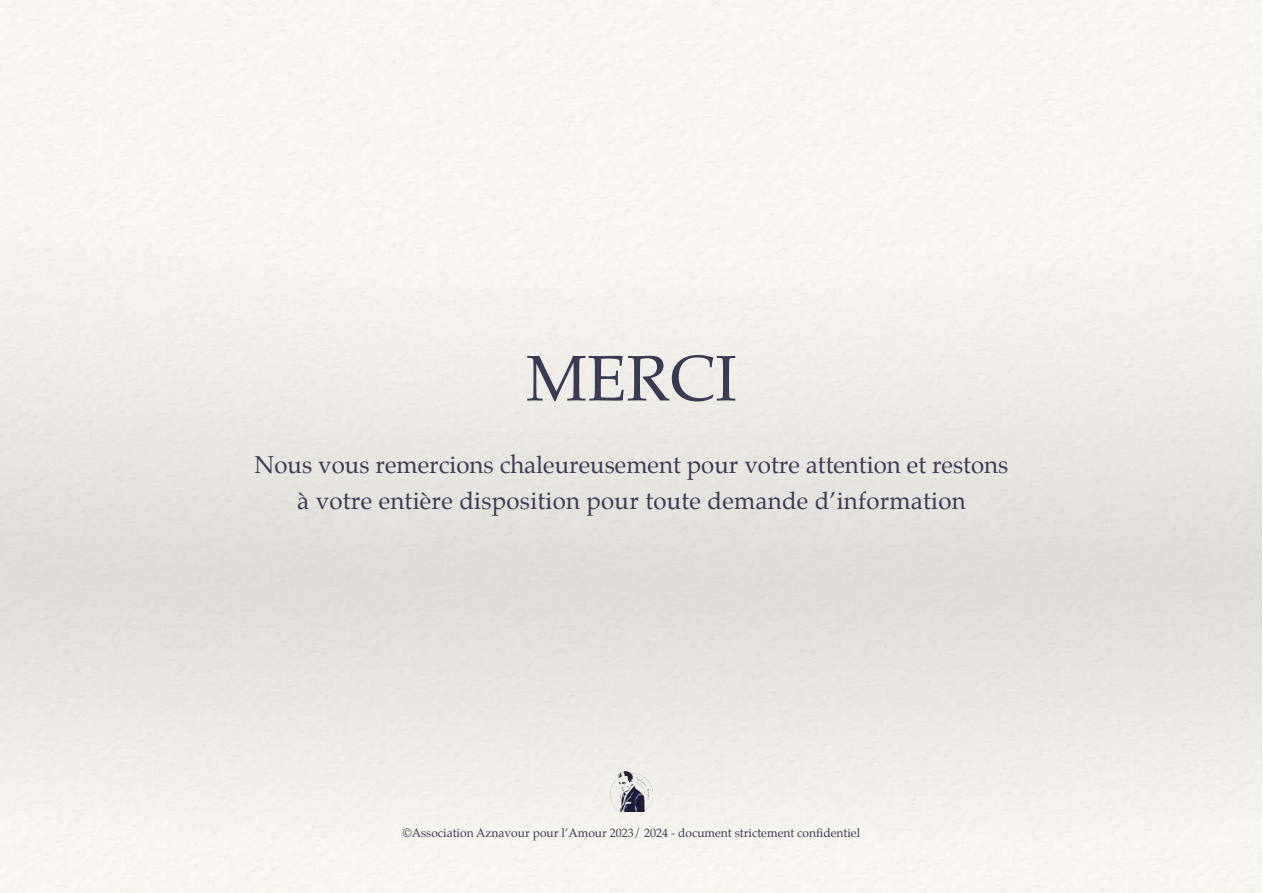
<style>
.page{position:relative;width:1263px;height:893px;background:#fff}
.page>*{position:absolute;margin:0;border:0;box-sizing:border-box;transform-origin:0 0}
.t1{font:64.5px "Palatino";color:#393b55}
.t2{font:24px/36px "Palatino";color:#393b55;text-align:center}
.t3{font:12px "Palatino";color:#383b55}
</style>
<div class="page">
<img style="left:611px;top:771px;width:41px;height:41px">
<h1 class="t1" style="left:526px;top:348px;width:212px">MERCI</h1>
<p class="t2" style="left:255px;top:448px;width:755px">Nous vous remercions chaleureusement pour votre attention et restons à votre entière disposition pour toute demande d’information</p>
<p class="t3" style="left:403px;top:827px;width:459px">©Association Aznavour pour l’Amour 2023/ 2024 - document strictement confidentiel</p>
</div>
